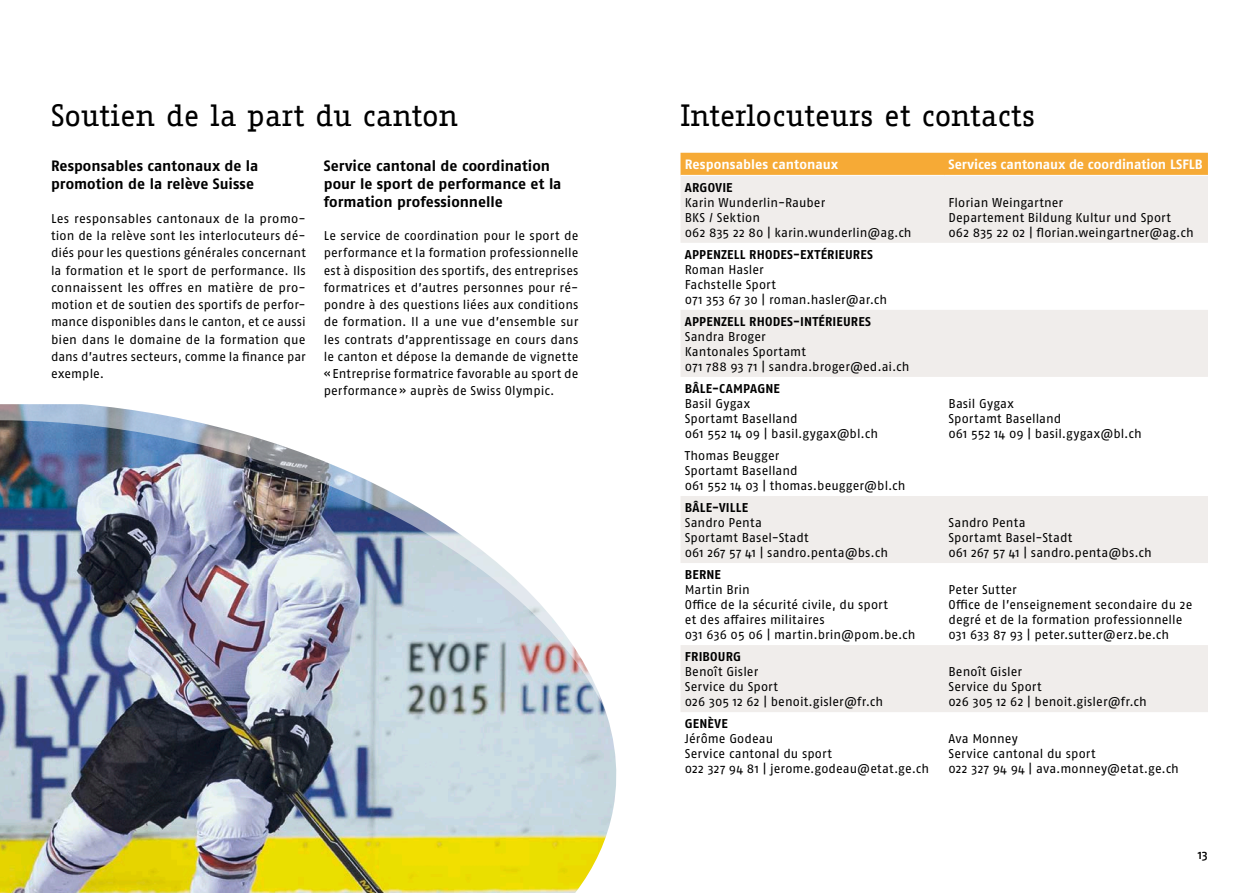
<style>
.page{position:relative;width:1259px;height:893px;background:#fff}
.page>*{position:absolute;margin:0;border:0;box-sizing:border-box;transform-origin:0 0}
.t1{font:30px "Fago Office Serif";letter-spacing:-.01em;color:#000}
.t2{font:700 15px/18px "Fago Pro";color:#000}
.t3{font:700 13.5px "Fago Pro";color:#fff}
.t4{font:12.75px/15px "Fago Pro";letter-spacing:.005em;color:#000}
.t5{font:700 12.75px "Fago Pro";letter-spacing:.015em;color:#000}
.t6{font:500 12.75px "Fago Pro";color:#000}
</style>
<div class="page">
<img style="left:0;top:715px;width:617px;height:178px">
<img style="left:0;top:404px;width:607px;height:311px">
<div style="left:680px;top:153px;width:528px;height:22px;background:#f6aa36"></div>
<svg style="left:681px;top:176px;width:527px;height:536px;fill:#f2f0ee"></svg>
<h1 class="t1" style="left:51px;top:99px;width:409px">Soutien de la part du canton</h1>
<p class="t2" style="left:51px;top:157px;width:209px">Responsables cantonaux de la promotion de la relève Suisse</p>
<p class="t4" style="left:51px;top:210px;width:256px;line-height:17.2px;text-align:justify">Les responsables cantonaux de la promo&shy;tion de la relève sont les interlocuteurs dé&shy;diés pour les questions générales concernant la formation et le sport de performance. Ils connaissent les offres en matière de pro&shy;motion et de soutien des sportifs de perfor&shy;mance disponibles dans le canton, et ce aussi bien dans le domaine de la formation que dans d’autres secteurs, comme la finance par exemple.</p>
<p class="t2" style="left:324px;top:157px;width:239px">Service cantonal de coordination pour le sport de performance et la formation professionnelle</p>
<p class="t4" style="left:324px;top:227px;width:256px;line-height:17.2px;text-align:justify">Le service de coordination pour le sport de performance et la formation professionnelle est à disposition des sportifs, des entreprises formatrices et d’autres personnes pour ré&shy;pondre à des questions liées aux conditions de formation. Il a une vue d’ensemble sur les contrats d’apprentissage en cours dans le canton et dépose la demande de vignette «Entreprise formatrice favorable au sport de performance» auprès de Swiss Olympic.</p>
<h1 class="t1" style="left:680px;top:99px;width:356px">Interlocuteurs et contacts</h1>
<p class="t3" style="left:685px;top:157px;width:155px">Responsables cantonaux</p>
<p class="t3" style="left:948px;top:157px;width:256px">Services cantonaux de coordination LSFLB</p>
<p class="t5" style="left:685px;top:180px;width:49px">ARGOVIE</p>
<p class="t4" style="left:685px;top:195px;width:228px">Karin Wunderlin-Rauber<br>BKS / Sektion<br>062 835 22 80 | karin.wunderlin@ag.ch</p>
<p class="t4" style="left:948px;top:195px;width:247px">Florian Weingartner<br>Departement Bildung Kultur und Sport<br>062 835 22 02 | florian.weingartner@ag.ch</p>
<p class="t5" style="left:685px;top:247px;width:190px">APPENZELL RHODES-EXTÉRIEURES</p>
<p class="t4" style="left:685px;top:262px;width:204px">Roman Hasler<br>Fachstelle Sport<br>071 353 67 30 | roman.hasler@ar.ch</p>
<p class="t5" style="left:685px;top:314px;width:188px">APPENZELL RHODES-INTÉRIEURES</p>
<p class="t4" style="left:685px;top:329px;width:226px">Sandra Broger<br>Kantonales Sportamt<br>071 788 93 71 | sandra.broger@ed.ai.ch</p>
<p class="t5" style="left:685px;top:381px;width:96px">BÂLE-CAMPAGNE</p>
<p class="t4" style="left:685px;top:396px;width:195px">Basil Gygax<br>Sportamt Baselland<br>061 552 14 09 | basil.gygax@bl.ch</p>
<p class="t4" style="left:948px;top:396px;width:195px">Basil Gygax<br>Sportamt Baselland<br>061 552 14 09 | basil.gygax@bl.ch</p>
<p class="t4" style="left:685px;top:448px;width:222px">Thomas Beugger<br>Sportamt Baselland<br>061 552 14 03 | thomas.beugger@bl.ch</p>
<p class="t5" style="left:685px;top:500px;width:65px">BÂLE-VILLE</p>
<p class="t4" style="left:685px;top:515px;width:205px">Sandro Penta<br>Sportamt Basel-Stadt<br>061 267 57 41 | sandro.penta@bs.ch</p>
<p class="t4" style="left:948px;top:515px;width:205px">Sandro Penta<br>Sportamt Basel-Stadt<br>061 267 57 41 | sandro.penta@bs.ch</p>
<p class="t5" style="left:685px;top:567px;width:37px">BERNE</p>
<p class="t4" style="left:685px;top:582px;width:232px">Martin Brin<br>Office de la sécurité civile, du sport<br>et des affaires militaires<br>031 636 05 06 | martin.brin@pom.be.ch</p>
<p class="t4" style="left:948px;top:582px;width:245px">Peter Sutter<br>Office de l’enseignement secondaire du 2e degré et de la formation professionnelle 031 633 87 93 | peter.sutter@erz.be.ch</p>
<p class="t5" style="left:685px;top:649px;width:58px">FRIBOURG</p>
<p class="t4" style="left:685px;top:664px;width:200px">Benoît Gisler<br>Service du Sport<br>026 305 12 62 | benoit.gisler@fr.ch</p>
<p class="t4" style="left:948px;top:664px;width:200px">Benoît Gisler<br>Service du Sport<br>026 305 12 62 | benoit.gisler@fr.ch</p>
<p class="t5" style="left:685px;top:716px;width:44px">GENÈVE</p>
<p class="t4" style="left:685px;top:731px;width:246px">Jérôme Godeau<br>Service cantonal du sport<br>022 327 94 81 | jerome.godeau@etat.ge.ch</p>
<p class="t4" style="left:948px;top:731px;width:232px">Ava Monney<br>Service cantonal du sport<br>022 327 94 94 | ava.monney@etat.ge.ch</p>
<p class="t6" style="left:1197px;top:847px;width:12px">13</p>
</div>
